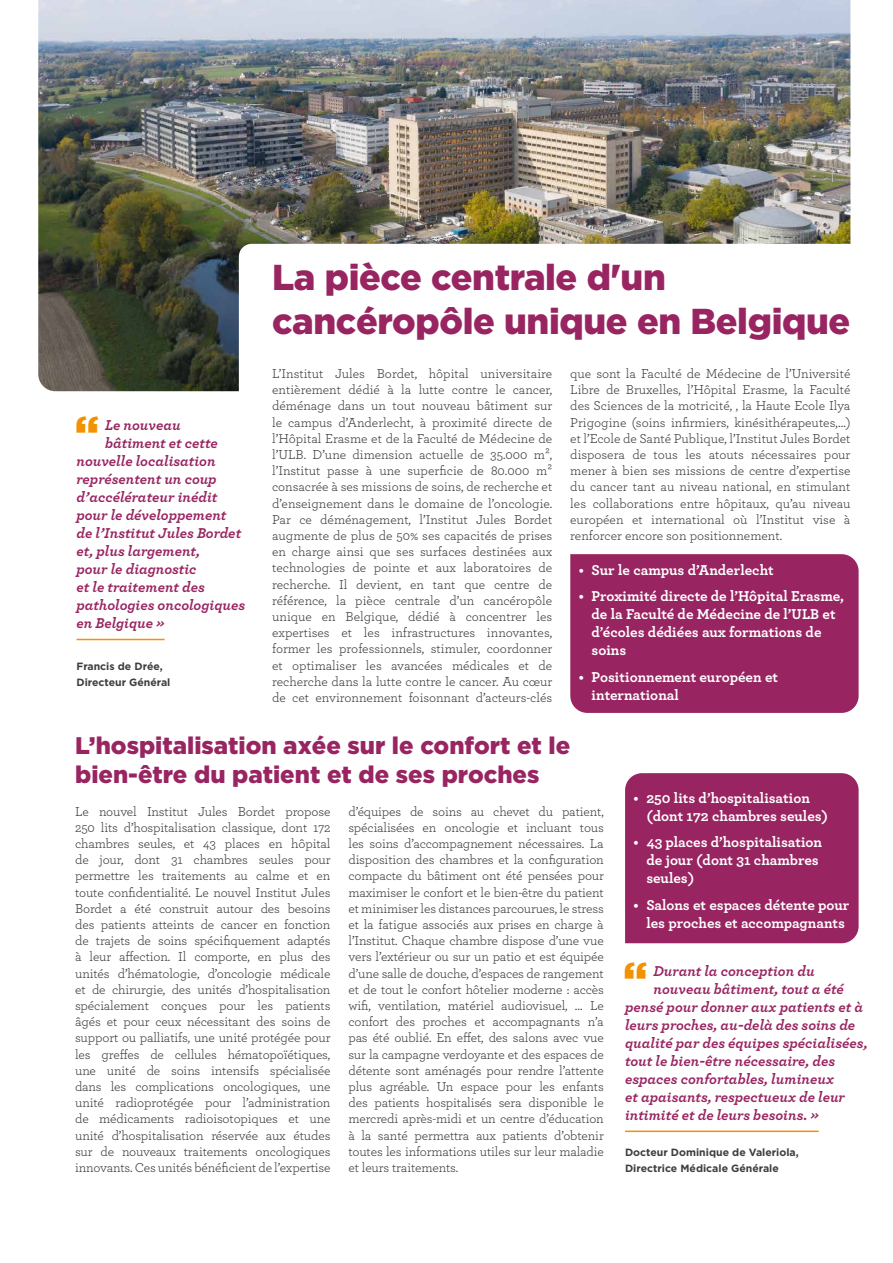
<style>
.page{position:relative;width:893px;height:1263px;background:#fff}
.page>*{position:absolute;margin:0;border:0;box-sizing:border-box;transform-origin:0 0}
.t1{font:900 44.85px "Gotham HTF";color:#f39200}
.t2{font:900 36px/43.2px "Gotham HTF";letter-spacing:-.01em;color:#982561}
.t3{font:900 24px/28.8px "Gotham HTF";color:#982561}
.t4{font:italic 700 15px "Archer";color:#982561}
.t5{font:700 15px/18px "Archer";color:#fff}
.t6{font:13.5px/16.2px "Archer";letter-spacing:-.01em;color:#3d3d3c;text-align:justify}
.t7{font:700 10.5px/16.2px "Gotham HTF";color:#3d3d3c}
</style>
<div class="page">
<img style="left:38px;top:0;width:812px;height:391px">
<div style="left:625px;top:773px;width:234px;height:170px;background:#982561"></div>
<hr style="left:77px;top:639px;width:88px;height:1px;background:#f39200">
<hr style="left:625px;top:1130px;width:194px;height:2px;background:#f39200">
<div style="left:239px;top:244px;width:643px;height:190px;background:#fff;border-radius:13px"></div>
<div style="left:570px;top:554px;width:289px;height:159px;background:#982561"></div>
<h1 class="t1" style="left:75px;top:406px;width:26px">“</h1>
<p class="t4" style="left:105px;top:413px;width:77px">Le nouveau</p>
<p class="t4" style="left:105px;top:431px;width:114px">bâtiment et cette</p>
<p class="t4" style="left:77px;top:449px;width:141px">nouvelle localisation</p>
<p class="t4" style="left:77px;top:467px;width:142px">représentent un coup</p>
<p class="t4" style="left:77px;top:485px;width:142px">d’accélérateur inédit</p>
<p class="t4" style="left:77px;top:503px;width:151px">pour le développement</p>
<p class="t4" style="left:77px;top:521px;width:166px">de l’Institut Jules Bordet</p>
<p class="t4" style="left:77px;top:539px;width:125px">et, plus largement,</p>
<p class="t4" style="left:77px;top:557px;width:122px">pour le diagnostic</p>
<p class="t4" style="left:77px;top:575px;width:130px">et le traitement des</p>
<p class="t4" style="left:77px;top:593px;width:170px">pathologies oncologiques</p>
<p class="t4" style="left:77px;top:611px;width:90px">en Belgique »</p>
<p class="t7" style="left:77px;top:658px;width:95px">Francis de Drée,<br>Directeur Général</p>
<h2 class="t2" style="left:272px;top:255px;width:580px">La pièce centrale d'un cancéropôle unique en Belgique</h2>
<p class="t6" style="left:272px;top:365px;width:282px">L’Institut Jules Bordet, hôpital universitaire entièrement dédié à la lutte contre le cancer, déménage dans un tout nouveau bâtiment sur le campus d’Anderlecht, à proximité directe de l’Hôpital Erasme et de la Faculté de Médecine de l’ULB. D’une dimension actuelle de 35.000 m², l’Institut passe à une superficie de 80.000 m² consacrée à ses missions de soins, de recherche et d’enseignement dans le domaine de l’oncologie.<br>Par ce déménagement, l’Institut Jules Bordet augmente de plus de 50% ses capacités de prises en charge ainsi que ses surfaces destinées aux technologies de pointe et aux laboratoires de recherche. Il devient, en tant que centre de référence, la pièce centrale d’un cancéropôle unique en Belgique, dédié à concentrer les expertises et les infrastructures innovantes, former les professionnels, stimuler, coordonner et optimaliser les avancées médicales et de recherche dans la lutte contre le cancer. Au cœur de cet environnement foisonnant d’acteurs-clés</p>
<p class="t6" style="left:570px;top:365px;width:282px">que sont la Faculté de Médecine de l’Université Libre de Bruxelles, l’Hôpital Erasme, la Faculté des Sciences de la motricité, , la Haute Ecole Ilya Prigogine (soins infirmiers, kinésithérapeutes,…) et l’Ecole de Santé Publique, l’Institut Jules Bordet disposera de tous les atouts nécessaires pour mener à bien ses missions de centre d’expertise du cancer tant au niveau national, en stimulant les collaborations entre hôpitaux, qu’au niveau européen et international où l’Institut vise à renforcer encore son positionnement.</p>
<p class="t5" style="left:579px;top:560px;width:196px">• Sur le campus d’Anderlecht</p>
<p class="t5" style="left:592px;top:586px;width:254px;text-indent:-13px">• Proximité directe de l’Hôpital Erasme, de la Faculté de Médecine de l’ULB et d’écoles dédiées aux formations de soins</p>
<p class="t5" style="left:592px;top:667px;width:188px;text-indent:-13px">• Positionnement européen et international</p>
<h3 class="t3" style="left:75px;top:731px;width:497px">L’hospitalisation axée sur le confort et le bien-être du patient et de ses proches</h3>
<p class="t6" style="left:75px;top:802px;width:257px">Le nouvel Institut Jules Bordet propose 250 lits d’hospitalisation classique, dont 172 chambres seules, et 43 places en hôpital de jour, dont 31 chambres seules pour permettre les traitements au calme et en toute confidentialité. Le nouvel Institut Jules Bordet a été construit autour des besoins des patients atteints de cancer en fonction de trajets de soins spécifiquement adaptés à leur affection. Il comporte, en plus des unités d’hématologie, d’oncologie médicale et de chirurgie, des unités d’hospitalisation spécialement conçues pour les patients âgés et pour ceux nécessitant des soins de support ou palliatifs, une unité protégée pour les greffes de cellules hématopoïétiques, une unité de soins intensifs spécialisée dans les complications oncologiques, une unité radioprotégée pour l’administration de médicaments radioisotopiques et une unité d’hospitalisation réservée aux études sur de nouveaux traitements oncologiques innovants. Ces unités bénéficient de l’expertise</p>
<p class="t6" style="left:348px;top:802px;width:257px">d’équipes de soins au chevet du patient, spécialisées en oncologie et incluant tous les soins d’accompagnement nécessaires. La disposition des chambres et la configuration compacte du bâtiment ont été pensées pour maximiser le confort et le bien-être du patient et minimiser les distances parcourues, le stress et la fatigue associés aux prises en charge à l’Institut. Chaque chambre dispose d’une vue vers l’extérieur ou sur un patio et est équipée d’une salle de douche, d’espaces de rangement et de tout le confort hôtelier moderne : accès wifi, ventilation, matériel audiovisuel, … Le confort des proches et accompagnants n’a pas été oublié. En effet, des salons avec vue sur la campagne verdoyante et des espaces de détente sont aménagés pour rendre l’attente plus agréable. Un espace pour les enfants des patients hospitalisés sera disponible le mercredi après-midi et un centre d’éducation à la santé permettra aux patients d’obtenir toutes les informations utiles sur leur maladie et leurs traitements.</p>
<p class="t5" style="left:646px;top:788px;width:183px;text-indent:-13px">• 250 lits d’hospitalisation (dont 172 chambres seules)</p>
<p class="t5" style="left:646px;top:832px;width:177px;text-indent:-13px">• 43 places d’hospitalisation de jour (dont 31 chambres seules)</p>
<p class="t5" style="left:634px;top:895px;width:217px;text-align:center">• Salons et espaces détente pour les proches et accompagnants</p>
<h1 class="t1" style="left:623px;top:952px;width:26px">“</h1>
<p class="t4" style="left:654px;top:959px;width:163px">Durant la conception du</p>
<p class="t4" style="left:654px;top:977px;width:192px">nouveau bâtiment, tout a été</p>
<p class="t4" style="left:625px;top:995px;width:239px">pensé pour donner aux patients et à</p>
<p class="t4" style="left:625px;top:1013px;width:232px">leurs proches, au-delà des soins de</p>
<p class="t4" style="left:625px;top:1031px;width:244px">qualité par des équipes spécialisées,</p>
<p class="t4" style="left:625px;top:1049px;width:212px">tout le bien-être nécessaire, des</p>
<p class="t4" style="left:625px;top:1067px;width:210px">espaces confortables, lumineux</p>
<p class="t4" style="left:625px;top:1085px;width:221px">et apaisants, respectueux de leur</p>
<p class="t4" style="left:625px;top:1103px;width:195px">intimité et de leurs besoins. »</p>
<p class="t7" style="left:625px;top:1144px;width:175px">Docteur Dominique de Valeriola,<br>Directrice Médicale Générale</p>
</div>
